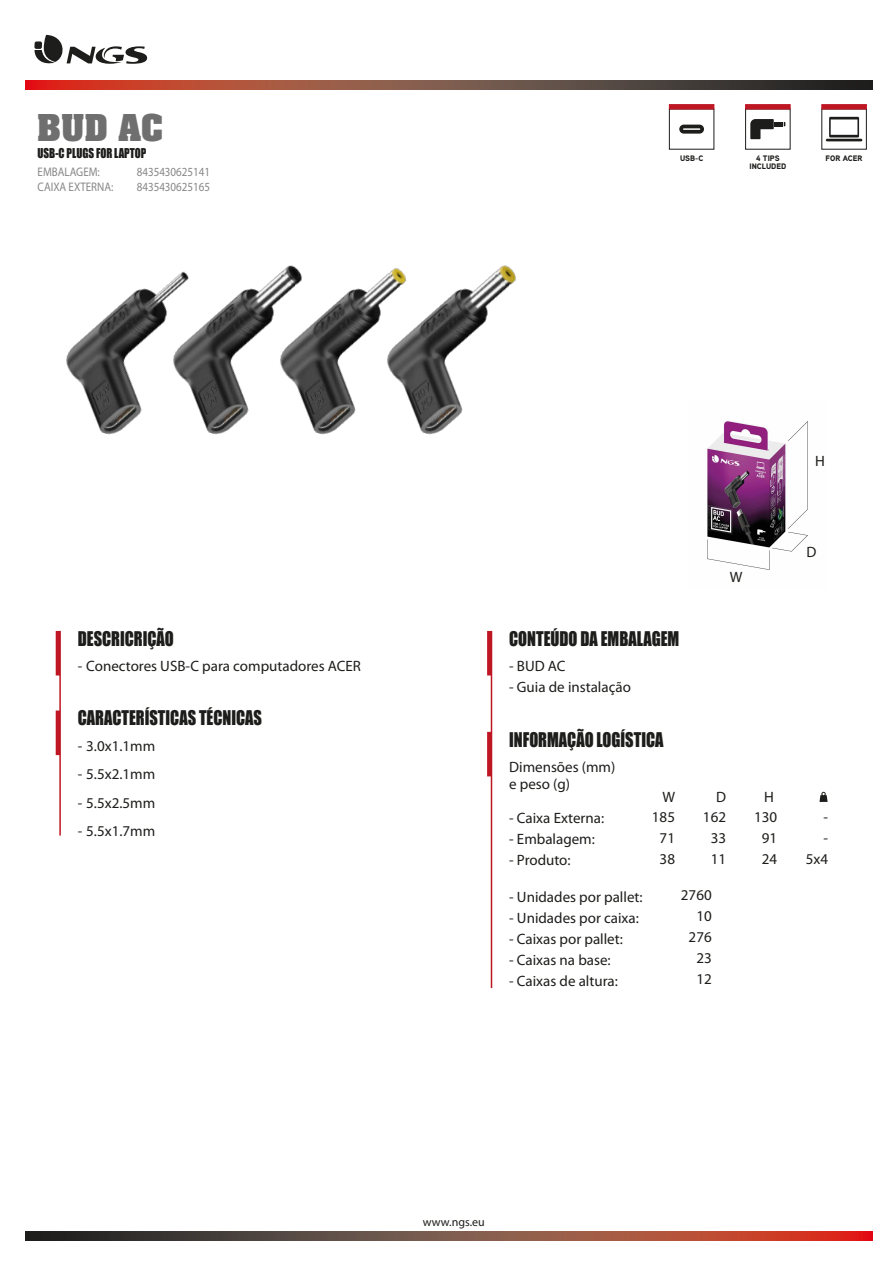
<style>
.page{position:relative;width:893px;height:1263px;background:#fff}
.page>*{position:absolute;margin:0;border:0;box-sizing:border-box;transform-origin:0 0}
.t1{font:700 31.5px "Aachen Std";color:#706f6f}
.t2{font:18.6px "Impact";color:#1d1d1b;scale:.88 1}
.t3{font:15px/21px "Myriad Pro";color:#1d1d1b;text-align:right}
.t4{font:12.45px/15px "Myriad Pro";color:#878787;scale:.88 1}
.t5{font:12.45px "Impact";color:#1d1d1b;scale:.88 1}
.t6{font:12px "Myriad Pro";color:#1d1d1b}
.t7{font:900 7.95px "Aaux Pro OT";color:#1d1d1b}
</style>
<div class="page">
<img style="left:66px;top:294px;width:66px;height:141px">
<img style="left:132px;top:271px;width:107px;height:164px">
<img style="left:239px;top:265px;width:107px;height:170px">
<img style="left:346px;top:265px;width:170px;height:170px">
<hr style="left:59px;top:631px;width:2px;height:204px;background:#be1622">
<hr style="left:669px;top:105px;width:45px;height:4px;background:#be1622">
<div style="left:669px;top:104px;width:45px;height:5px;border:1px solid #be1622"></div>
<svg style="left:679px;top:125px;width:25px;height:9px"></svg>
<svg style="left:825px;top:116px;width:38px;height:26px"></svg>
<hr style="left:822px;top:105px;width:44px;height:4px;background:#be1622">
<div style="left:822px;top:104px;width:44px;height:5px;border:1px solid #be1622"></div>
<hr style="left:826px;top:139px;width:36px;height:2px;background:#1d1d1b">
<svg style="left:829px;top:117px;width:30px;height:20px"></svg>
<hr style="left:746px;top:105px;width:44px;height:4px;background:#be1622">
<div style="left:745px;top:104px;width:45px;height:5px;border:1px solid #be1622"></div>
<svg style="left:750px;top:119px;width:35px;height:20px"></svg>
<svg style="left:25px;top:80px;width:847px;height:10px;background:#7e4539"></svg>
<svg style="left:35px;top:35px;width:113px;height:29px"></svg>
<svg style="left:25px;top:1231px;width:847px;height:9px;background:#7d4539"></svg>
<hr style="left:56px;top:631px;width:4px;height:44px;background:#be1622">
<hr style="left:56px;top:710px;width:4px;height:45px;background:#be1622">
<svg style="left:487px;top:631px;width:4px;height:44px"></svg>
<svg style="left:487px;top:732px;width:4px;height:44px"></svg>
<svg style="left:819px;top:792px;width:9px;height:10px"></svg>
<hr style="left:491px;top:631px;width:1px;height:357px;background:#be1622">
<img style="left:707px;top:421px;width:101px;height:149px">
<h1 class="t1" style="left:37px;top:105px;width:127px">BUD AC</h1>
<p class="t5" style="left:38px;top:144px;width:125px">USB-C PLUGS FOR LAPTOP</p>
<p class="t4" style="left:137px;top:164px;width:85px">8435430625141<br>8435430625165</p>
<p class="t4" style="left:38px;top:164px;width:88px">EMBALAGEM:<br>CAIXA EXTERNA:</p>
<p class="t7" style="left:680px;top:153px;width:25px">USB-C</p>
<p class="t7" style="left:756px;top:153px;width:25px">4 TIPS</p>
<p class="t7" style="left:826px;top:153px;width:39px">FOR ACER</p>
<p class="t7" style="left:749px;top:161px;width:38px">INCLUDED</p>
<p class="t2" style="left:78px;top:624px;width:111px">DESCRICRIÇÃO</p>
<p class="t3" style="left:78px;top:655px;width:285px">- Conectores USB-C para computadores ACER</p>
<p class="t2" style="left:78px;top:703px;width:211px">CARACTERÍSTICAS TÉCNICAS</p>
<p class="t3" style="left:78px;top:735px;width:79px">- 3.0x1.1mm</p>
<p class="t3" style="left:78px;top:763px;width:79px">- 5.5x2.1mm</p>
<p class="t3" style="left:78px;top:792px;width:79px">- 5.5x2.5mm</p>
<p class="t3" style="left:78px;top:820px;width:79px">- 5.5x1.7mm</p>
<p class="t3" style="left:815px;top:450px;width:11px">H</p>
<p class="t3" style="left:730px;top:566px;width:14px">W</p>
<p class="t2" style="left:509px;top:624px;width:195px">CONTEÚDO DA EMBALAGEM</p>
<p class="t3" style="left:509px;top:655px;width:58px">- BUD AC</p>
<p class="t3" style="left:509px;top:676px;width:123px">- Guia de instalação</p>
<p class="t2" style="left:509px;top:725px;width:177px">INFORMAÇÃO LOGÍSTICA</p>
<p class="t3" style="left:509px;top:759px;width:108px;line-height:16.5px;text-align:left">Dimensões (mm) e peso (g)</p>
<p class="t3" style="left:662px;top:786px;width:14px">W</p>
<p class="t3" style="left:716px;top:786px;width:11px">D</p>
<p class="t3" style="left:764px;top:786px;width:11px">H</p>
<p class="t3" style="left:806px;top:541px;width:11px">D</p>
<p class="t3" style="left:509px;top:807px;width:97px">- Caixa Externa:</p>
<p class="t3" style="left:509px;top:828px;width:87px">- Embalagem:</p>
<p class="t3" style="left:509px;top:849px;width:63px">- Produto:</p>
<p class="t3" style="left:509px;top:886px;width:135px">- Unidades por pallet:</p>
<p class="t3" style="left:509px;top:907px;width:131px">- Unidades por caixa:</p>
<p class="t3" style="left:509px;top:928px;width:115px">- Caixas por pallet:</p>
<p class="t3" style="left:509px;top:949px;width:103px">- Caixas na base:</p>
<p class="t3" style="left:509px;top:970px;width:110px">- Caixas de altura:</p>
<p class="t3" style="left:652px;top:806px;width:25px">185</p>
<p class="t3" style="left:703px;top:806px;width:25px">162</p>
<p class="t3" style="left:754px;top:806px;width:25px">130</p>
<p class="t3" style="left:823px;top:806px;width:6px">-</p>
<p class="t3" style="left:660px;top:827px;width:17px">71</p>
<p class="t3" style="left:711px;top:827px;width:17px">33</p>
<p class="t3" style="left:762px;top:827px;width:17px">91</p>
<p class="t3" style="left:823px;top:827px;width:6px">-</p>
<p class="t3" style="left:660px;top:848px;width:17px">38</p>
<p class="t3" style="left:711px;top:848px;width:17px">11</p>
<p class="t3" style="left:762px;top:848px;width:17px">24</p>
<p class="t3" style="left:806px;top:848px;width:24px">5x4</p>
<p class="t3" style="left:681px;top:884px;width:32px">2760<br>10<br>276<br>23<br>12</p>
<p class="t6" style="left:423px;top:1215px;width:63px">www.ngs.eu</p>
</div>
